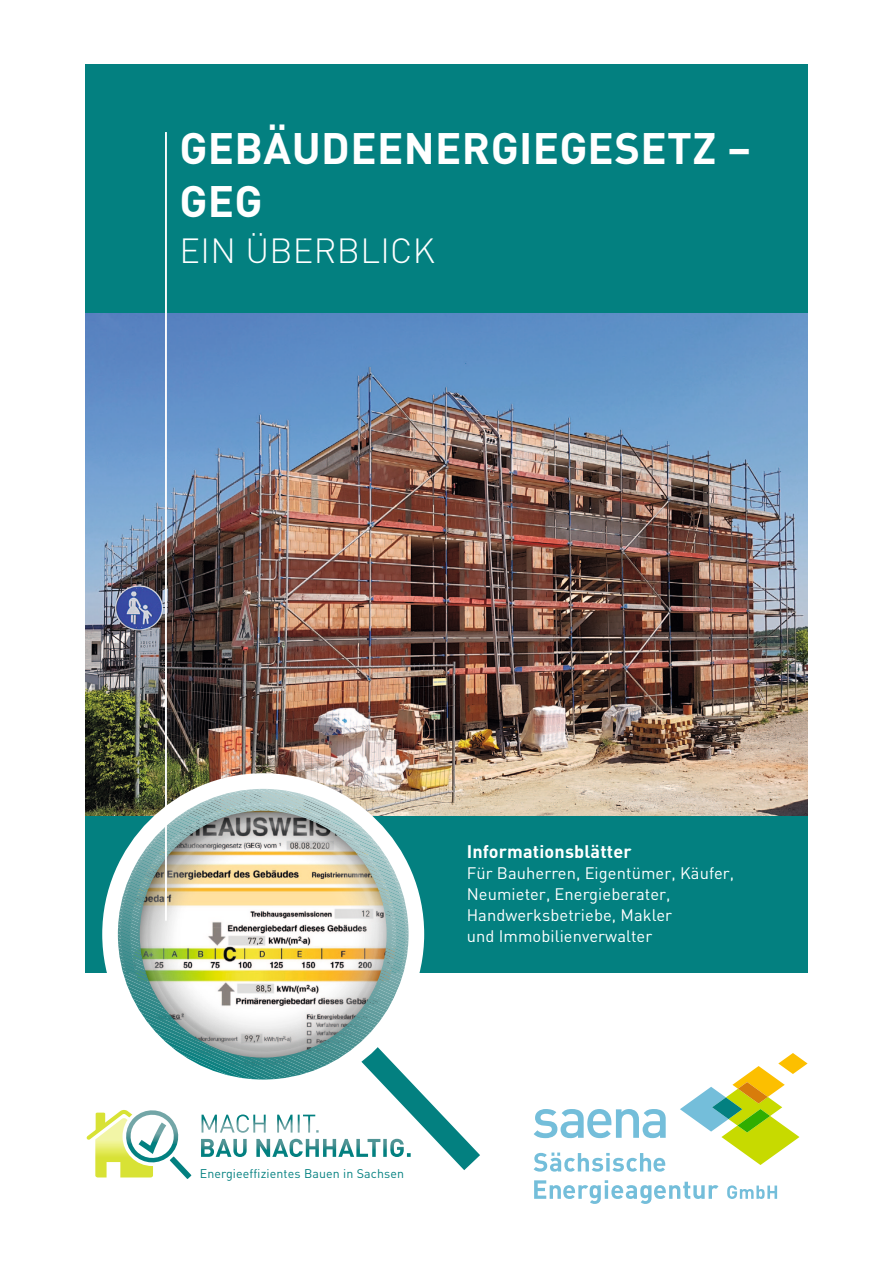
<style>
.page{position:relative;width:893px;height:1263px;background:#fff}
.page>*{position:absolute;margin:0;border:0;box-sizing:border-box;transform-origin:0 0}
.t1{font:700 43.5px/52.5px "DIN";letter-spacing:.01em;color:#fff}
.t2{font:300 34.5px "DIN";letter-spacing:.01em;color:#fff}
.t3{font:700 18px "DIN";letter-spacing:.01em;color:#fff}
.t4{font:16.5px/21px "DIN";letter-spacing:.005em;color:#fff}
.t5{font:12.45px "DIN";letter-spacing:.01em;color:#038080}
</style>
<div class="page">
<img style="left:85px;top:313px;width:723px;height:503px">
<div style="left:85px;top:816px;width:723px;height:157px;background:#038080"></div>
<div style="left:85px;top:64px;width:723px;height:249px;background:#038080"></div>
<img style="left:102px;top:773px;width:322px;height:16px">
<img style="left:85px;top:789px;width:417px;height:390px">
<svg style="left:680px;top:1053px;width:128px;height:112px"></svg>
<svg style="left:534px;top:1109px;width:132px;height:29px"></svg>
<svg style="left:534px;top:1180px;width:243px;height:24px"></svg>
<svg style="left:534px;top:1152px;width:131px;height:20px"></svg>
<hr style="left:165px;top:132px;width:2px;height:789px;background:#fff">
<h1 class="t1" style="left:180px;top:121px;width:573px">GEBÄUDEENERGIEGESETZ –<br>GEG</h1>
<h2 class="t2" style="left:180px;top:228px;width:257px">EIN ÜBERBLICK</h2>
<p class="t3" style="left:467px;top:839px;width:166px">Informationsblätter</p>
<p class="t4" style="left:467px;top:862px;width:269px">Für Bauherren, Eigentümer, Käufer,<br>Neumieter, Energieberater,<br>Handwerksbetriebe, Makler<br>und Immobilienverwalter</p>
<p class="t5" style="left:200px;top:1165px;width:206px">Energieeffizientes Bauen in Sachsen</p>
</div>
